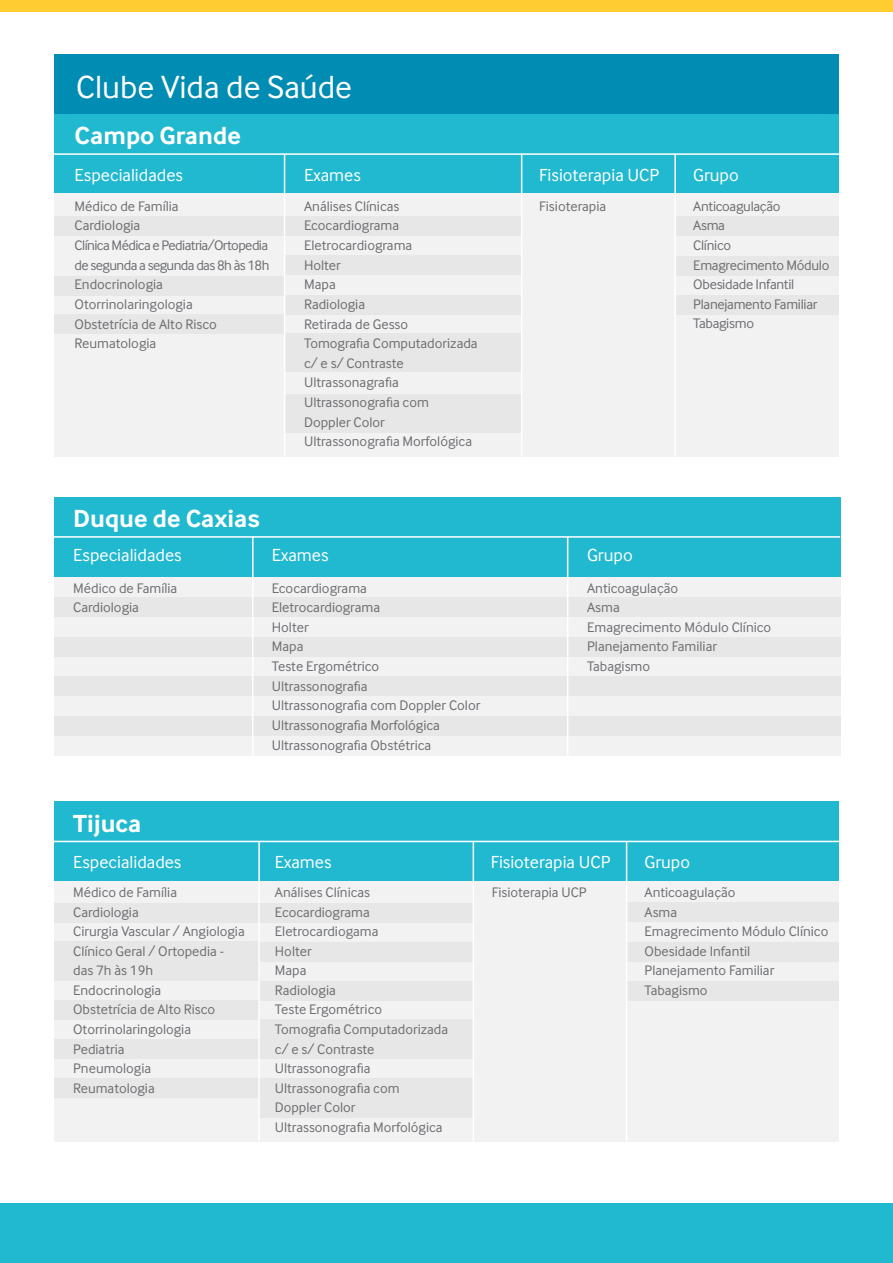
<style>
.page{position:relative;width:893px;height:1263px;background:#fff}
.page>*{position:absolute;margin:0;border:0;box-sizing:border-box;transform-origin:0 0}
.t1{font:33.15px "Inter Face";color:#fff}
.t2{font:700 25.65px "Inter Face";color:#fff}
.t3{font:18.15px "Inter Face";color:#fff}
.t4{font:14.4px/19.6px "Inter Face";color:#6d6e71}
.t5{font:14.4px/19.6px "Inter Face";letter-spacing:-.02em;color:#6d6e71}
.t6{font:14.25px/19.6px "Inter Face";color:#6d6e71}
</style>
<div class="page">
<div style="left:0;top:0;width:893px;height:11px;background:#ffcc31"></div>
<div style="left:0;top:1204px;width:893px;height:59px;background:#21b9d0"></div>
<div style="left:54px;top:184px;width:785px;height:272px;background:#f2f2f3"></div>
<div style="left:285px;top:333px;width:237px;height:38px;background:#e7e7e7"></div>
<div style="left:285px;top:394px;width:237px;height:38px;background:#e7e7e7"></div>
<div style="left:54px;top:217px;width:231px;height:19px;background:#e7e7e7"></div>
<div style="left:54px;top:276px;width:231px;height:19px;background:#e7e7e7"></div>
<div style="left:54px;top:314px;width:231px;height:19px;background:#e7e7e7"></div>
<div style="left:285px;top:217px;width:237px;height:19px;background:#e7e7e7"></div>
<div style="left:675px;top:217px;width:164px;height:19px;background:#e7e7e7"></div>
<div style="left:675px;top:257px;width:164px;height:19px;background:#e7e7e7"></div>
<div style="left:675px;top:295px;width:164px;height:19px;background:#e7e7e7"></div>
<div style="left:285px;top:255px;width:237px;height:19px;background:#e7e7e7"></div>
<div style="left:285px;top:295px;width:237px;height:19px;background:#e7e7e7"></div>
<div style="left:54px;top:114px;width:785px;height:79px;background:#21b9d0"></div>
<div style="left:54px;top:54px;width:785px;height:60px;background:#008cb3"></div>
<hr style="left:284px;top:154px;width:1px;height:302px;background:#fff">
<hr style="left:521px;top:154px;width:1px;height:302px;background:#fff">
<hr style="left:674px;top:154px;width:2px;height:302px;background:#fff">
<hr style="left:54px;top:153px;width:785px;height:2px;background:#fff">
<div style="left:54px;top:555px;width:786px;height:201px;background:#f2f2f3"></div>
<div style="left:54px;top:597px;width:786px;height:20px;background:#e7e7e7"></div>
<div style="left:54px;top:637px;width:786px;height:19px;background:#e7e7e7"></div>
<div style="left:54px;top:676px;width:786px;height:20px;background:#e7e7e7"></div>
<div style="left:54px;top:716px;width:786px;height:20px;background:#e7e7e7"></div>
<div style="left:54px;top:497px;width:786px;height:80px;background:#21b9d0"></div>
<hr style="left:252px;top:537px;width:2px;height:219px;background:#fff">
<hr style="left:567px;top:537px;width:1px;height:219px;background:#fff">
<hr style="left:54px;top:536px;width:786px;height:2px;background:#fff">
<div style="left:54px;top:861px;width:785px;height:280px;background:#f2f2f3"></div>
<div style="left:54px;top:903px;width:205px;height:20px;background:#e7e7e7"></div>
<div style="left:54px;top:941px;width:205px;height:40px;background:#e7e7e7"></div>
<div style="left:54px;top:999px;width:205px;height:20px;background:#e7e7e7"></div>
<div style="left:54px;top:1039px;width:205px;height:20px;background:#e7e7e7"></div>
<div style="left:54px;top:1078px;width:205px;height:20px;background:#e7e7e7"></div>
<div style="left:259px;top:903px;width:214px;height:20px;background:#e7e7e7"></div>
<div style="left:627px;top:902px;width:212px;height:20px;background:#e7e7e7"></div>
<div style="left:627px;top:942px;width:212px;height:20px;background:#e7e7e7"></div>
<div style="left:627px;top:981px;width:212px;height:20px;background:#e7e7e7"></div>
<div style="left:259px;top:941px;width:214px;height:20px;background:#e7e7e7"></div>
<div style="left:259px;top:981px;width:214px;height:20px;background:#e7e7e7"></div>
<div style="left:259px;top:1019px;width:214px;height:40px;background:#e7e7e7"></div>
<div style="left:259px;top:1079px;width:214px;height:39px;background:#e7e7e7"></div>
<div style="left:54px;top:802px;width:785px;height:79px;background:#21b9d0"></div>
<hr style="left:258px;top:841px;width:2px;height:300px;background:#fff">
<hr style="left:473px;top:841px;width:1px;height:300px;background:#fff">
<hr style="left:626px;top:841px;width:1px;height:300px;background:#fff">
<hr style="left:54px;top:841px;width:785px;height:1px;background:#fff">
<h1 class="t1" style="left:76px;top:68px;width:277px">Clube Vida de Saúde</h1>
<h2 class="t2" style="left:75px;top:120px;width:168px">Campo Grande</h2>
<p class="t3" style="left:75px;top:164px;width:110px">Especialidades</p>
<p class="t3" style="left:304px;top:164px;width:58px">Exames</p>
<p class="t3" style="left:539px;top:164px;width:122px">Fisioterapia UCP</p>
<p class="t3" style="left:693px;top:164px;width:47px">Grupo</p>
<p class="t4" style="left:75px;top:196px;width:196px">Médico de Família<br>Cardiologia<br>Clínica Médica e Pediatria/Ortopedia de segunda a segunda das 8h às 18h<br>Endocrinologia<br>Otorrinolaringologia<br>Obstetrícia de Alto Risco<br>Reumatologia</p>
<p class="t4" style="left:304px;top:196px;width:175px">Análises Clínicas<br>Ecocardiograma<br>Eletrocardiograma<br>Holter<br>Mapa<br>Radiologia<br>Retirada de Gesso<br>Tomografia Computadorizada c/ e s/ Contraste<br>Ultrassonagrafia<br>Ultrassonografia com<br>Doppler Color<br>Ultrassonografia Morfológica</p>
<p class="t5" style="left:693px;top:196px;width:138px">Anticoagulação<br>Asma<br>Clínico<br>Emagrecimento Módulo<br>Obesidade Infantil<br>Planejamento Familiar<br>Tabagismo</p>
<p class="t4" style="left:539px;top:196px;width:68px">Fisioterapia</p>
<h2 class="t2" style="left:73px;top:504px;width:188px">Duque de Caxias</h2>
<p class="t3" style="left:73px;top:545px;width:110px">Especialidades</p>
<p class="t3" style="left:587px;top:545px;width:47px">Grupo</p>
<p class="t4" style="left:272px;top:578px;width:210px">Ecocardiograma<br>Eletrocardiograma<br>Holter<br>Mapa<br>Teste Ergométrico<br>Ultrassonografia<br>Ultrassonografia com Doppler Color<br>Ultrassonografia Morfológica<br>Ultrassonografia Obstétrica</p>
<p class="t3" style="left:272px;top:545px;width:58px">Exames</p>
<p class="t4" style="left:73px;top:578px;width:106px">Médico de Família<br>Cardiologia</p>
<p class="t4" style="left:587px;top:578px;width:186px">Anticoagulação<br>Asma<br>Emagrecimento Módulo Clínico<br>Planejamento Familiar<br>Tabagismo</p>
<h2 class="t2" style="left:73px;top:808px;width:70px">Tijuca</h2>
<p class="t3" style="left:73px;top:851px;width:110px">Especialidades</p>
<p class="t3" style="left:645px;top:851px;width:47px">Grupo</p>
<p class="t6" style="left:275px;top:882px;width:175px">Análises Clínicas<br>Ecocardiograma<br>Eletrocardiogama<br>Holter<br>Mapa<br>Radiologia<br>Teste Ergométrico<br>Tomografia Computadorizada c/ e s/ Contraste<br>Ultrassonografia<br>Ultrassonografia com<br>Doppler Color<br>Ultrassonografia Morfológica</p>
<p class="t3" style="left:491px;top:851px;width:121px">Fisioterapia UCP</p>
<p class="t3" style="left:275px;top:851px;width:58px">Exames</p>
<p class="t6" style="left:73px;top:882px;width:173px">Médico de Família<br>Cardiologia<br>Cirurgia Vascular / Angiologia<br>Clínico Geral / Ortopedia - das 7h às 19h<br>Endocrinologia<br>Obstetrícia de Alto Risco<br>Otorrinolaringologia<br>Pediatria<br>Pneumologia<br>Reumatologia</p>
<p class="t6" style="left:492px;top:882px;width:96px">Fisioterapia UCP</p>
<p class="t6" style="left:645px;top:882px;width:185px">Anticoagulação<br>Asma<br>Emagrecimento Módulo Clínico<br>Obesidade Infantil<br>Planejamento Familiar<br>Tabagismo</p>
</div>
